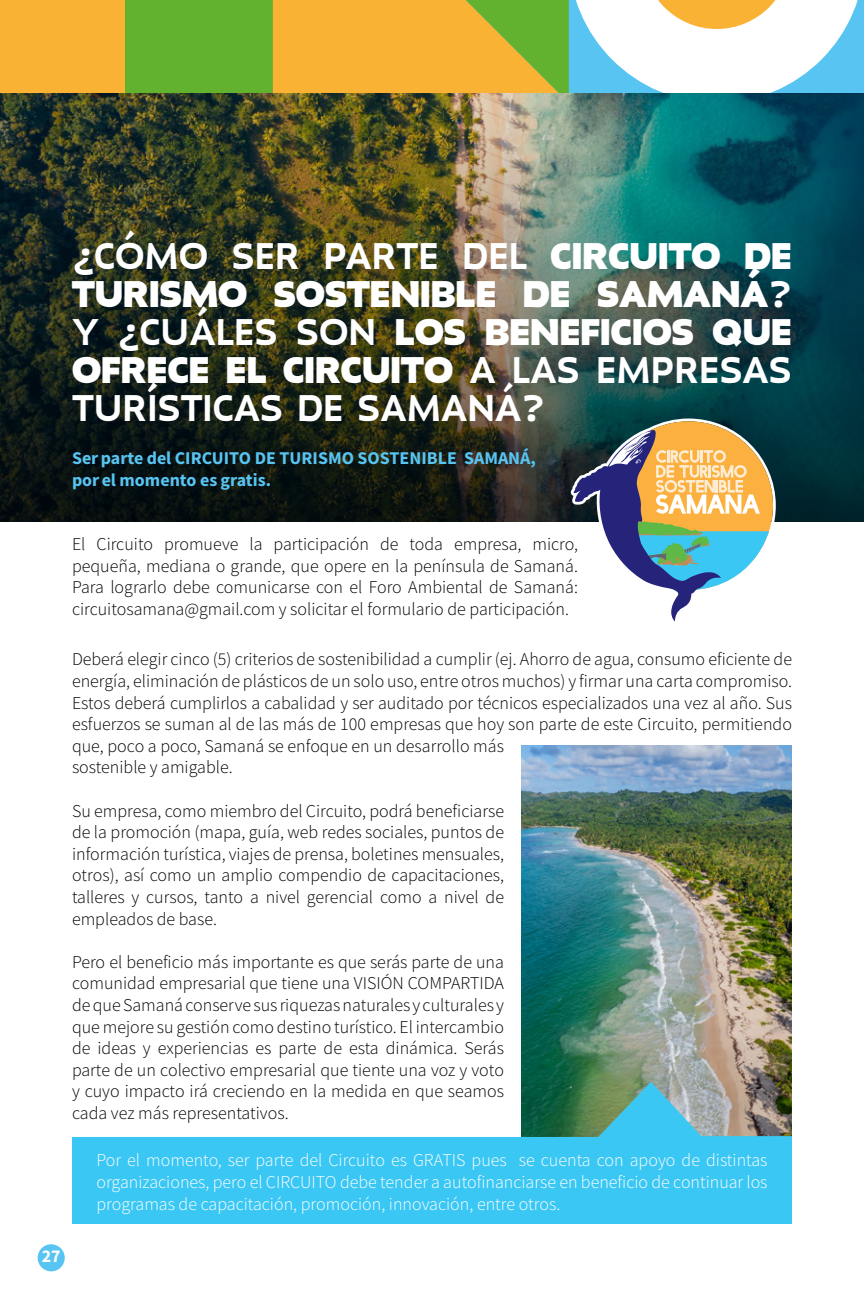
<style>
.page{position:relative;width:864px;height:1296px;background:#fff}
.page>*{position:absolute;margin:0;border:0;box-sizing:border-box;transform-origin:0 0}
.t1{font:700 42px/38px "Mac Sans";color:#fff;text-align:justify}
.t2{font:18px/21.6px "Source Sans Variable";color:#000;text-align:justify}
.t3{font:18px/21.6px "Source Sans Variable";color:#fff;text-align:justify}
.t4{font:18px "Source Sans Variable";color:#58c4f2}
.s1{font-weight:400}
</style>
<div class="page">
<div style="left:38px;top:1244px;width:27px;height:27px;background:#58c4f2;border-radius:50%"></div>
<img style="left:0;top:92px;width:864px;height:429px">
<img style="left:521px;top:746px;width:271px;height:336px">
<div style="left:0;top:0;width:125px;height:92px;background:#f9b234"></div>
<div style="left:125px;top:0;width:148px;height:92px;background:#62b12f"></div>
<svg style="left:273px;top:0;width:591px;height:92px"></svg>
<svg style="left:571px;top:419px;width:205px;height:203px"></svg>
<svg style="left:72px;top:1082px;width:720px;height:142px;fill:#3bc7f4"></svg>
<p class="t1" style="left:72px;top:239px;width:722px"><span class="s1">¿CÓMO SER PARTE DEL</span> CIRCUITO DE TURISMO SOSTENIBLE DE SAMANÁ<span class="s1">?<br>Y ¿CUÁLES SON</span> LOS BENEFICIOS QUE OFRECE EL CIRCUITO <span class="s1">A LAS EMPRESAS TURÍSTICAS DE SAMANÁ?</span></p>
<p class="t4" style="left:72px;top:447px;width:465px">Ser parte del CIRCUITO DE TURISMO SOSTENIBLE SAMANÁ,</p>
<p class="t4" style="left:72px;top:469px;width:201px">por el momento es gratis.</p>
<p class="t2" style="left:72px;top:534px;width:508px">El Circuito promueve la participación de toda empresa, micro, pequeña, mediana o grande, que opere en la península de Samaná.<br>Para lograrlo debe comunicarse con el Foro Ambiental de Samaná: circuitosamana@gmail.com y solicitar el formulario de participación.</p>
<p class="t2" style="left:72px;top:649px;width:722px;text-align:left">Deberá elegir cinco (5) criterios de sostenibilidad a cumplir (ej. Ahorro de agua, consumo eficiente de energía, eliminación de plásticos de un solo uso, entre otros muchos) y firmar una carta compromiso.<br>Estos deberá cumplirlos a cabalidad y ser auditado por técnicos especializados una vez al año. Sus esfuerzos se suman al de las más de 100 empresas que hoy son parte de este Circuito, permitiendo que, poco a poco, Samaná se enfoque en un desarrollo más<br>sostenible y amigable.</p>
<p class="t2" style="left:72px;top:800px;width:434px">Su empresa, como miembro del Circuito, podrá beneficiarse de la promoción (mapa, guía, web redes sociales, puntos de información turística, viajes de prensa, boletines mensuales, otros), así como un amplio compendio de capacitaciones, talleres y cursos, tanto a nivel gerencial como a nivel de empleados de base.</p>
<p class="t2" style="left:72px;top:951px;width:434px">Pero el beneficio más importante es que serás parte de una comunidad empresarial que tiene una VISIÓN COMPARTIDA de que Samaná conserve sus riquezas naturales y culturales y que mejore su gestión como destino turístico. El intercambio de ideas y experiencias es parte de esta dinámica. Serás parte de un colectivo empresarial que tiente una voz y voto y cuyo impacto irá creciendo en la medida en que seamos cada vez más representativos.</p>
<p class="t3" style="left:96px;top:1150px;width:673px">Por el momento, ser parte del Circuito es GRATIS pues se cuenta con apoyo de distintas organizaciones, pero el CIRCUITO debe tender a autofinanciarse en beneficio de continuar los programas de capacitación, promoción, innovación, entre otros.</p>
<p class="t3" style="left:42px;top:1246px;width:21px">27</p>
</div>
